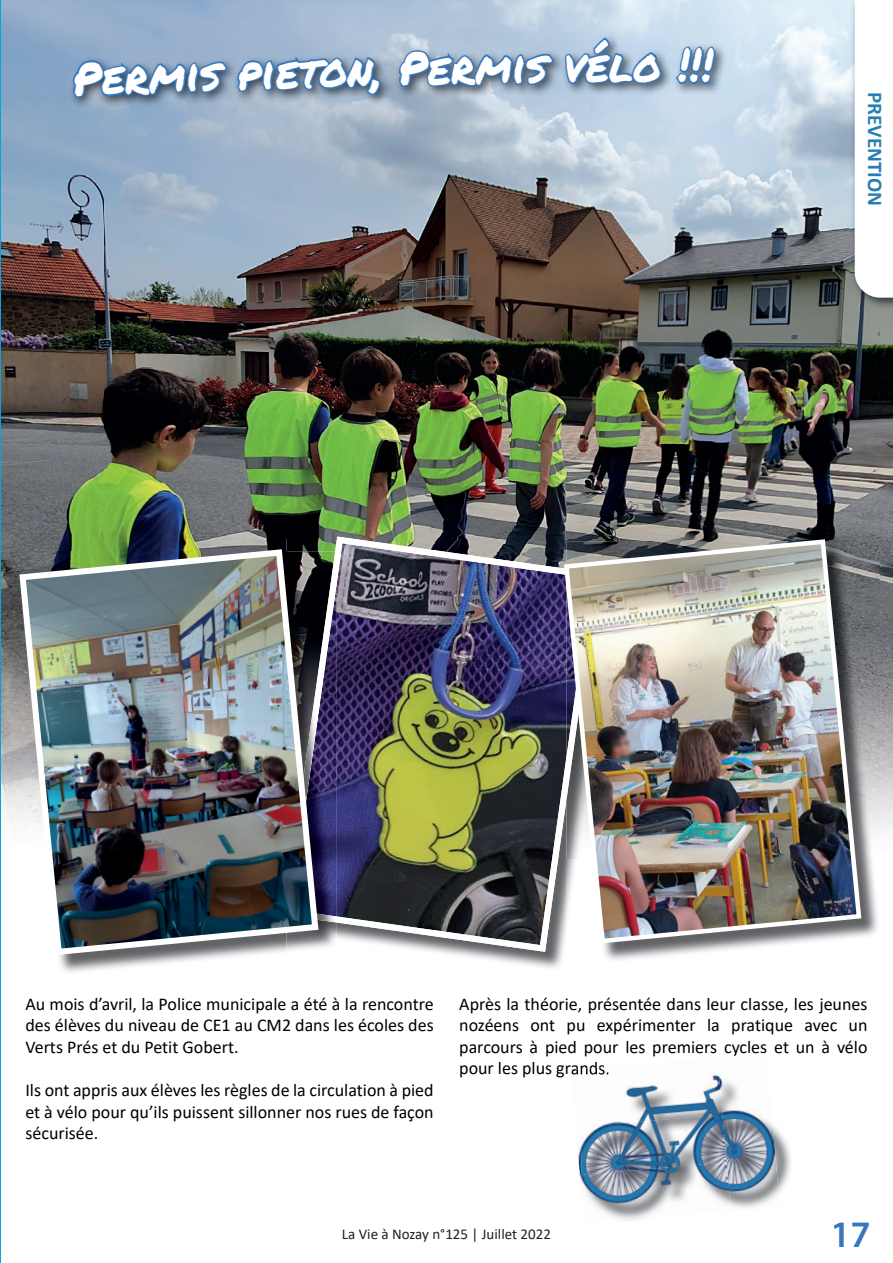
<style>
.page{position:relative;width:893px;height:1263px;background:#fff}
.page>*{position:absolute;margin:0;border:0;box-sizing:border-box;transform-origin:0 0}
.t1{font:45px "Permanent Marker";color:#fff}
.t2{font:600 37.5px "Myriad Pro";color:#3677bd}
.t3{font:700 21px "Calibri";color:#267db2}
.t4{font:18px/21.6px "Calibri";color:#000001;text-align:justify}
.t5{font:15px "Calibri";color:#231f20}
.s1{color:#3677bd}
</style>
<div class="page">
<img style="left:1px;top:0;width:104px;height:590px">
<img style="left:685px;top:53px;width:208px;height:537px">
<img style="left:105px;top:109px;width:421px;height:437px">
<img style="left:526px;top:109px;width:159px;height:428px">
<img style="left:1px;top:590px;width:15px;height:234px">
<img style="left:880px;top:590px;width:13px;height:243px">
<img style="left:850px;top:0;width:43px;height:310px">
<img style="left:780px;top:1133px;width:11px;height:58px">
<img style="left:578px;top:1146px;width:3px;height:33px">
<img style="left:571px;top:1067px;width:37px;height:8px">
<img style="left:624px;top:1079px;width:95px;height:35px">
<img style="left:719px;top:1079px;width:61px;height:129px">
<img style="left:581px;top:1114px;width:146px;height:48px">
<img style="left:581px;top:1162px;width:150px;height:58px">
<img style="left:68px;top:33px;width:659px;height:76px">
<img style="left:438px;top:952px;width:125px;height:16px">
<img style="left:284px;top:536px;width:314px;height:416px">
<img style="left:59px;top:958px;width:155px;height:14px">
<img style="left:322px;top:922px;width:15px;height:30px">
<img style="left:322px;top:552px;width:15px;height:370px">
<img style="left:16px;top:546px;width:306px;height:412px">
<img style="left:566px;top:542px;width:314px;height:418px">
<img style="left:561px;top:537px;width:303px;height:409px">
<hr style="left:0;top:0;width:1px;height:1263px;background:#06a3df">
<svg style="left:855px;top:0;width:38px;height:298px"></svg>
<h1 class="t1" style="left:347px;top:36px;width:263px;rotate:-1deg">n, Permis vé</h1>
<h1 class="t1" style="left:609px;top:32px;width:106px">lo !!!</h1>
<h1 class="t1" style="left:72px;top:46px;width:276px;rotate:-2deg"><span class="s1">P</span>ermis pieto</h1>
<p class="t3" style="left:890px;top:92px;width:115px;rotate:90deg">PREVENTION</p>
<p class="t4" style="left:25px;top:992px;width:410px">Au mois d’avril, la Police municipale a été à la rencontre des élèves du niveau de CE1 au CM2 dans les écoles des Verts Prés et du Petit Gobert.</p>
<p class="t4" style="left:25px;top:1079px;width:410px">Ils ont appris aux élèves les règles de la circulation à pied et à vélo pour qu’ils puissent sillonner nos rues de façon sécurisée.</p>
<p class="t4" style="left:459px;top:992px;width:410px">Après la théorie, présentée dans leur classe, les jeunes nozéens ont pu expérimenter la pratique avec un parcours à pied pour les premiers cycles et un à vélo pour les plus grands.</p>
<p class="t5" style="left:342px;top:1223px;width:211px">La Vie à Nozay n°125 | Juillet 2022</p>
<h2 class="t2" style="left:830px;top:1211px;width:42px">17</h2>
</div>
